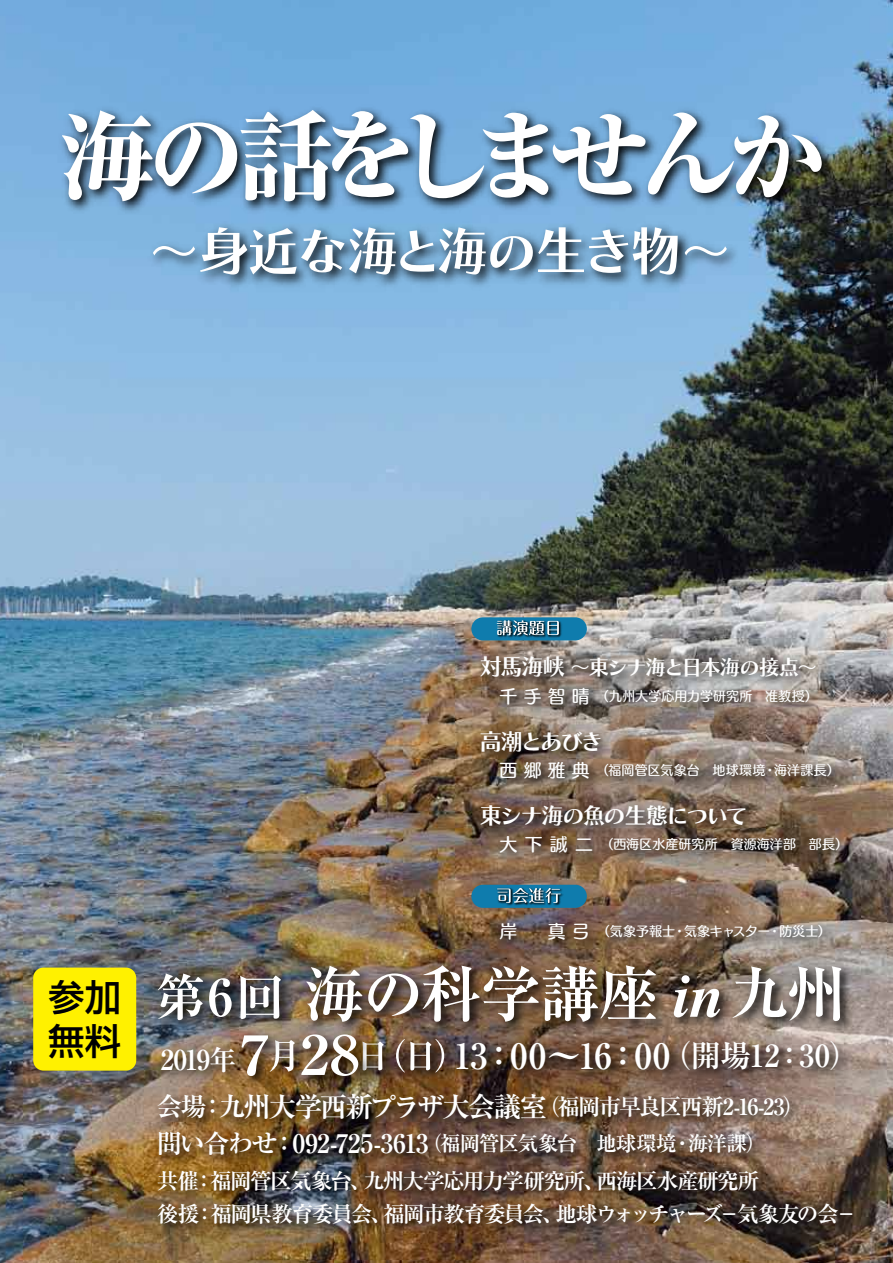
<style>
.page{position:relative;width:893px;height:1263px;background:#fff}
.page>*{position:absolute;margin:0;border:0;box-sizing:border-box;transform-origin:0 0}
.t1{font:800 97.5px "Ryumin Pro";letter-spacing:-.11em;color:#fff}
.t2{font:52.5px "Chiaro Std B";letter-spacing:-.06em;color:#fff}
.t3{font:700 50.55px "Ryumin Pro";color:#fff}
.t4{font:500 36.45px/44.5px "Shin Go Pro";color:#000}
.t5{font:700 34.95px "Ryumin Pro";color:#fff}
.t6{font:700 27.45px "Ryumin Pro";letter-spacing:-.06em;color:#fff}
.t7{font:700 25.65px "Ryumin Pro";letter-spacing:-.055em;color:#fff}
.t8{font:22.8px "Chiaro Std B";letter-spacing:-.1em;color:#fff}
.t9{font:700 22.35px "Ryumin Pro";letter-spacing:-.07em;color:#fff}
.t10{font:700 21.75px/33.6px "Ryumin Pro";letter-spacing:-.075em;color:#fff}
.t11{font:21px "Chiaro Std B";letter-spacing:-.09em;color:#fff}
.t12{font:13.05px "Humming Std D";letter-spacing:.01em;color:#fff}
.s1{font-size:22.8px}
.s2{font-size:17.85px}
.s3{font-size:54.15px}
.s4{font-size:30.45px}
.s5{font-size:25.65px}
.s6{font-size:27.45px}
.s7{font-size:20.55px}
</style>
<div class="page">
<img style="left:0;top:0;width:893px;height:1263px">
<div style="left:471px;top:617px;width:116px;height:23px;background:#0f7cad;border-radius:12px"></div>
<div style="left:471px;top:885px;width:116px;height:23px;background:#0f7cad;border-radius:12px"></div>
<img style="left:50px;top:99px;width:789px;height:137px">
<img style="left:139px;top:216px;width:607px;height:84px">
<img style="left:496px;top:623px;width:15px;height:15px">
<img style="left:511px;top:635px;width:16px;height:3px">
<img style="left:527px;top:635px;width:19px;height:3px">
<img style="left:546px;top:621px;width:16px;height:17px">
<svg style="left:497px;top:620px;width:62px;height:15px"></svg>
<img style="left:500px;top:903px;width:11px;height:3px">
<img style="left:511px;top:887px;width:16px;height:19px">
<img style="left:527px;top:903px;width:17px;height:3px">
<img style="left:544px;top:889px;width:19px;height:17px">
<svg style="left:497px;top:888px;width:64px;height:15px"></svg>
<img style="left:471px;top:647px;width:364px;height:74px">
<img style="left:471px;top:721px;width:386px;height:75px">
<img style="left:471px;top:796px;width:395px;height:80px">
<img style="left:471px;top:913px;width:377px;height:67px">
<div style="left:33px;top:967px;width:103px;height:103px;background:#fff100"></div>
<img style="left:379px;top:1087px;width:442px;height:74px">
<img style="left:148px;top:1161px;width:725px;height:102px">
<img style="left:298px;top:957px;width:81px;height:62px">
<svg style="left:306px;top:966px;width:54px;height:53px"></svg>
<img style="left:360px;top:965px;width:54px;height:68px">
<img style="left:414px;top:957px;width:61px;height:76px">
<img style="left:475px;top:957px;width:59px;height:73px">
<img style="left:534px;top:957px;width:58px;height:73px">
<img style="left:592px;top:957px;width:81px;height:73px">
<svg style="left:368px;top:965px;width:288px;height:57px"></svg>
<img style="left:665px;top:967px;width:42px;height:63px">
<img style="left:681px;top:980px;width:43px;height:50px">
<svg style="left:674px;top:975px;width:46px;height:42px"></svg>
<img style="left:724px;top:958px;width:57px;height:72px">
<img style="left:781px;top:958px;width:77px;height:72px">
<svg style="left:732px;top:966px;width:109px;height:55px"></svg>
<img style="left:379px;top:1033px;width:48px;height:54px">
<svg style="left:379px;top:1041px;width:5px;height:29px"></svg>
<img style="left:388px;top:1030px;width:34px;height:60px">
<img style="left:427px;top:1030px;width:18px;height:60px">
<svg style="left:396px;top:1039px;width:48px;height:33px;background:#7b685c"></svg>
<img style="left:146px;top:963px;width:159px;height:244px">
<img style="left:231px;top:1019px;width:148px;height:142px">
<img style="left:152px;top:1037px;width:100px;height:57px">
<img style="left:445px;top:1030px;width:431px;height:115px">
<h1 class="t1" style="left:59px;top:80px;width:768px">海の話をしませんか</h1>
<h2 class="t2" style="left:148px;top:218px;width:585px">～身近な海と海の生き物～</h2>
<h3 class="t11" style="left:479px;top:654px;width:340px"><span class="s1">対馬海峡</span> ～東シナ海と日本海の接点～</h3>
<p class="t12" style="left:500px;top:686px;width:320px"><span class="s2">千 手 智 晴</span> （九州大学応用力学研究所　准教授）</p>
<h3 class="t8" style="left:479px;top:727px;width:125px">高潮とあびき</h3>
<p class="t12" style="left:500px;top:760px;width:342px"><span class="s2">西 郷 雅 典</span> （福岡管区気象台　地球環境・海洋課長）</p>
<h3 class="t8" style="left:479px;top:801px;width:270px">東シナ海の魚の生態について</h3>
<p class="t12" style="left:500px;top:834px;width:350px"><span class="s2">大 下 誠 二</span>（西海区水産研究所　資源海洋部　部長）</p>
<h3 class="t4" style="left:48px;top:970px;width:74px">参加無料</h3>
<p class="t12" style="left:500px;top:921px;width:333px"><span class="s2">岸 　真 弓</span>（気象予報士・気象キャスター・防災士）</p>
<h3 class="t3" style="left:155px;top:957px;width:132px">第6回</h3>
<h3 class="t6" style="left:160px;top:1037px;width:201px">2019年 <span class="s3">7 28</span></h3>
<h3 class="t5" style="left:454px;top:1028px;width:407px">13：00～16：00<span class="s4">（開場12：30）</span></h3>
<h3 class="t9" style="left:156px;top:1089px;width:650px"><span class="s5">会場：</span><span class="s6">九州大学西新プラザ大会議室</span>（福岡市早良区西新2-16-23）</h3>
<h3 class="t7" style="left:156px;top:1123px;width:611px">問い合わせ：092-725-3613<span class="s7">（福岡管区気象台　地球環境・海洋課）</span></h3>
<h3 class="t10" style="left:157px;top:1162px;width:702px">共催：福岡管区気象台、九州大学応用力学研究所、西海区水産研究所<br>後援：福岡県教育委員会、福岡市教育委員会、地球ウォッチャーズ－気象友の会－</h3>
</div>
